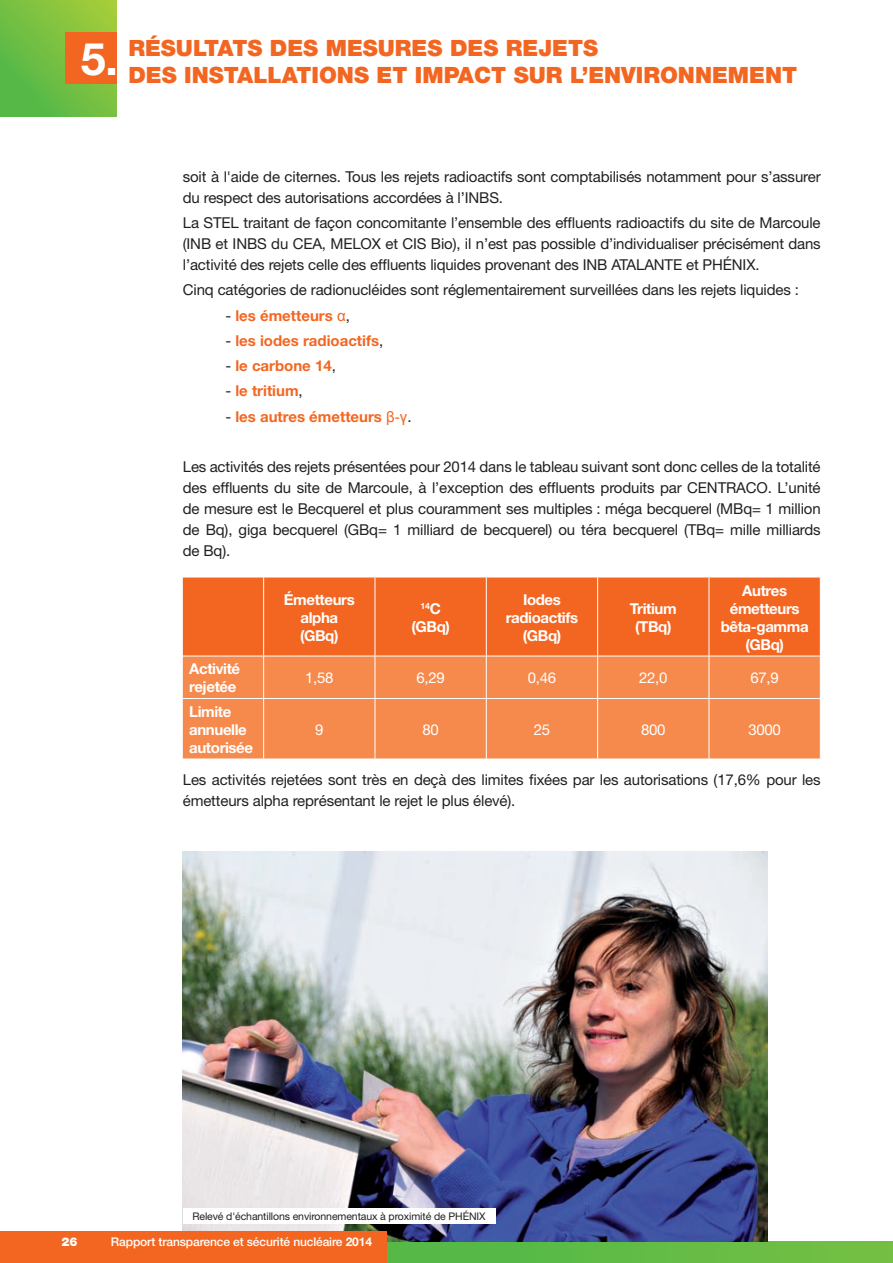
<style>
.page{position:relative;width:893px;height:1263px;background:#fff}
.page>*{position:absolute;margin:0;border:0;box-sizing:border-box;transform-origin:0 0}
.t1{font:700 45px "Helvetica Neue";color:#fff}
.RAPPEL_TITRES_DE_PAG{font:900 22.5px/27px "Helvetica Neue";color:#f36621}
.t2{font:15px/21px "Helvetica Neue";letter-spacing:-.01em;color:#231f20}
.standard_tableaux_en{font:700 15px/18px "Helvetica Neue";letter-spacing:-.025em;color:#fff;text-align:center}
.standard_avec_retrai{font:700 15px "Helvetica Neue";color:#f36621}
.satandard_tableaux{font:15px "Helvetica Neue";letter-spacing:-.025em;color:#fff}
.t3{font:500 12px "Helvetica Neue";letter-spacing:-.01em;color:#fff}
.t4{font:900 12px "Helvetica Neue";color:#fff}
.t5{font:10.5px "Helvetica Neue";letter-spacing:-.01em;color:#231f20}
.standard_tableaux_en-2{font:700 8.7px "Helvetica Neue";color:#fff}
.s1{font-weight:400;color:#231f20}
.s2{font-family:"Arial";font-weight:400}
.s3{font-size:15px}
.s4{font-weight:700}
</style>
<div class="page">
<svg style="left:387px;top:1241px;width:506px;height:22px;background:#61b747"></svg>
<svg style="left:0;top:0;width:117px;height:117px;background:#74be42"></svg>
<img style="left:183px;top:852px;width:584px;height:389px">
<div style="left:0;top:1231px;width:387px;height:32px;background:#f36621"></div>
<div style="left:66px;top:33px;width:51px;height:51px;background:#f36621"></div>
<div style="left:183px;top:577px;width:637px;height:79px;background:#f36621"></div>
<div style="left:183px;top:657px;width:637px;height:102px;background:#f68a4d"></div>
<hr style="left:263px;top:577px;width:1px;height:79px;background:#fff">
<hr style="left:375px;top:577px;width:1px;height:79px;background:#fff">
<hr style="left:486px;top:577px;width:1px;height:79px;background:#fff">
<hr style="left:597px;top:577px;width:1px;height:79px;background:#fff">
<hr style="left:709px;top:577px;width:1px;height:79px;background:#fff">
<hr style="left:263px;top:656px;width:1px;height:42px;background:#fff">
<hr style="left:375px;top:656px;width:1px;height:42px;background:#fff">
<hr style="left:486px;top:656px;width:1px;height:42px;background:#fff">
<hr style="left:597px;top:656px;width:1px;height:42px;background:#fff">
<hr style="left:709px;top:656px;width:1px;height:42px;background:#fff">
<hr style="left:183px;top:698px;width:81px;height:1px;background:#fff">
<hr style="left:264px;top:698px;width:111px;height:1px;background:#fff">
<hr style="left:263px;top:699px;width:1px;height:60px;background:#fff">
<hr style="left:375px;top:698px;width:111px;height:1px;background:#fff">
<hr style="left:375px;top:699px;width:1px;height:60px;background:#fff">
<hr style="left:486px;top:698px;width:112px;height:1px;background:#fff">
<hr style="left:486px;top:699px;width:1px;height:60px;background:#fff">
<hr style="left:598px;top:698px;width:111px;height:1px;background:#fff">
<hr style="left:597px;top:699px;width:1px;height:60px;background:#fff">
<hr style="left:709px;top:698px;width:112px;height:1px;background:#fff">
<hr style="left:709px;top:699px;width:1px;height:60px;background:#fff">
<div style="left:183px;top:1208px;width:312px;height:16px;background:#fff"></div>
<p class="t1" style="left:81px;top:31px;width:39px">5.</p>
<p class="RAPPEL_TITRES_DE_PAG" style="left:128px;top:35px;width:670px">RÉSULTATS DES MESURES DES REJETS<br>DES INSTALLATIONS ET IMPACT SUR L’ENVIRONNEMENT</p>
<p class="t2" style="left:183px;top:166px;width:639px">soit à l'aide de citernes. Tous les rejets radioactifs sont comptabilisés notamment pour s’assurer du respect des autorisations accordées à l’INBS.</p>
<p class="t2" style="left:183px;top:212px;width:639px;text-align:justify">La STEL traitant de façon concomitante l’ensemble des effluents radioactifs du site de Marcoule (INB et INBS du CEA, MELOX et CIS Bio), il n’est pas possible d’individualiser précisément dans l’activité des rejets celle des effluents liquides provenant des INB ATALANTE et PHÉNIX.</p>
<p class="t2" style="left:183px;top:279px;width:618px">Cinq catégories de radionucléides sont réglementairement surveillées dans les rejets liquides :</p>
<p class="standard_avec_retrai" style="left:225px;top:306px;width:126px"><span class="s1">-</span> les émetteurs <span class="s2">α</span><span class="s1">,</span></p>
<p class="standard_avec_retrai" style="left:225px;top:331px;width:159px"><span class="s1">-</span> les iodes radioactifs<span class="s1">,</span></p>
<p class="standard_avec_retrai" style="left:225px;top:357px;width:112px"><span class="s1">-</span> le carbone 14<span class="s1">,</span></p>
<p class="standard_avec_retrai" style="left:225px;top:382px;width:79px"><span class="s1">-</span> le tritium<span class="s1">,</span></p>
<p class="standard_avec_retrai" style="left:225px;top:407px;width:188px"><span class="s1">-</span> les autres émetteurs <span class="s2">β-γ</span><span class="s1">.</span></p>
<p class="t2" style="left:183px;top:456px;width:639px;text-align:justify">Les activités des rejets présentées pour 2014 dans le tableau suivant sont donc celles de la totalité des effluents du site de Marcoule, à l’exception des effluents produits par CENTRACO. L’unité de mesure est le Becquerel et plus couramment ses multiples : méga becquerel (MBq= 1 million de Bq), giga becquerel (GBq= 1 milliard de becquerel) ou téra becquerel (TBq= mille milliards de Bq).</p>
<p class="standard_tableaux_en" style="left:284px;top:590px;width:72px">émetteurs alpha (GBq)</p>
<p class="standard_tableaux_en-2" style="left:420px;top:600px;width:22px">14<span class="s3">C</span></p>
<p class="standard_tableaux_en" style="left:721px;top:581px;width:89px">Autres émetteurs bêta-gamma (GBq)</p>
<p class="standard_tableaux_en" style="left:506px;top:590px;width:74px">Iodes radioactifs (GBq)</p>
<p class="standard_tableaux_en" style="left:630px;top:599px;width:48px">Tritium (TBq)</p>
<p class="standard_tableaux_en" style="left:411px;top:617px;width:40px">(GBq)</p>
<p class="standard_tableaux_en" style="left:189px;top:659px;width:52px;text-align:left">Activité rejetée</p>
<p class="satandard_tableaux" style="left:305px;top:669px;width:30px">1,58</p>
<p class="satandard_tableaux" style="left:417px;top:669px;width:30px">6,29</p>
<p class="satandard_tableaux" style="left:528px;top:669px;width:30px">0,46</p>
<p class="satandard_tableaux" style="left:639px;top:669px;width:30px">22,0</p>
<p class="satandard_tableaux" style="left:751px;top:669px;width:30px">67,9</p>
<p class="standard_tableaux_en" style="left:189px;top:702px;width:65px;text-align:left">Limite annuelle autorisée</p>
<p class="satandard_tableaux" style="left:315px;top:720px;width:10px">9</p>
<p class="satandard_tableaux" style="left:422px;top:720px;width:18px">80</p>
<p class="satandard_tableaux" style="left:534px;top:720px;width:18px">25</p>
<p class="satandard_tableaux" style="left:641px;top:720px;width:26px">800</p>
<p class="satandard_tableaux" style="left:748px;top:720px;width:34px">3000</p>
<p class="t2" style="left:183px;top:768px;width:639px">Les activités rejetées sont très en deçà des limites fixées par les autorisations (17,6% pour les émetteurs alpha représentant le rejet le plus élevé).</p>
<p class="t5" style="left:192px;top:1209px;width:277px">Relevé d'échantillons environnementaux à proximité de PHénix</p>
<p class="t4" style="left:62px;top:1234px;width:17px">26</p>
<p class="t3" style="left:111px;top:1234px;width:263px">Rapport transparence et sécurité nucléaire <span class="s4">2014</span></p>
</div>
